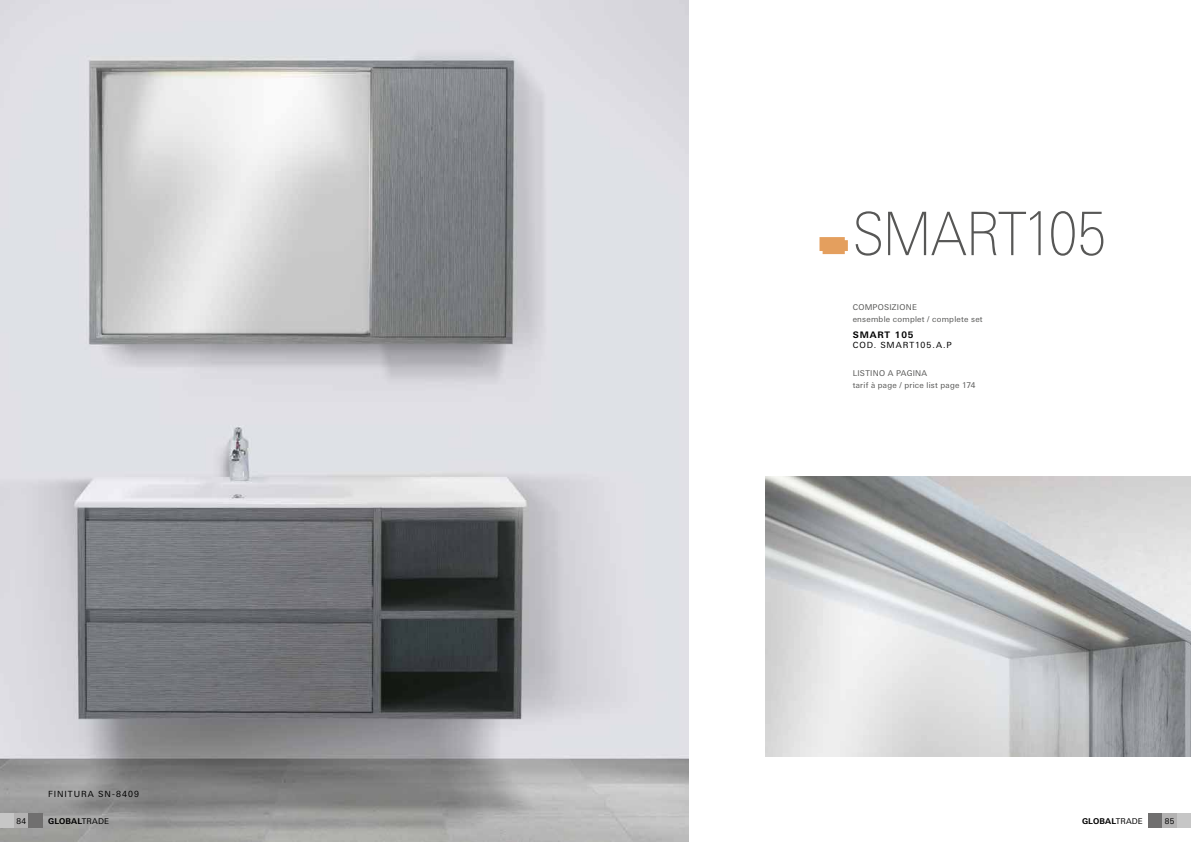
<style>
.page{position:relative;width:1191px;height:842px;background:#fff}
.page>*{position:absolute;margin:0;border:0;box-sizing:border-box;transform-origin:0 0}
.t1{font:100 60px "Linotype Univers Basic";letter-spacing:-.03em;color:#575756;scale:.9 1}
.t2{font:700 9px "Linotype Univers Basic";letter-spacing:.1em;color:#000}
.t3{font:8.5px "Linotype Univers Basic";letter-spacing:.11em;color:#000}
.t4{font:8px/12px "Linotype Univers Basic";letter-spacing:.03em;color:#575756}
.t5{font:700 8px "Linotype Univers Basic";letter-spacing:.015em;color:#000}
.t6{font:8px "Linotype Univers Basic";color:#000}
.s1{font-weight:400}
</style>
<div class="page">
<img style="left:0;top:0;width:688px;height:842px">
<img style="left:766px;top:476px;width:425px;height:280px">
<div style="left:1148px;top:814px;width:14px;height:14px;background:#706f6f"></div>
<div style="left:1162px;top:814px;width:14px;height:14px;background:#b3b2b2"></div>
<div style="left:1176px;top:814px;width:15px;height:14px;background:#c6c6c6"></div>
<div style="left:0;top:814px;width:14px;height:14px;background:#c6c6c6"></div>
<div style="left:14px;top:814px;width:14px;height:14px;background:#b3b2b2"></div>
<div style="left:28px;top:814px;width:15px;height:14px;background:#706f6f"></div>
<svg style="left:819px;top:237px;width:29px;height:17px"></svg>
<h1 class="t1" style="left:852px;top:200px;width:283px">SMART105</h1>
<p class="t3" style="left:48px;top:789px;width:92px">FINITURA SN-8409</p>
<p class="t4" style="left:852px;top:301px;width:131px">COMPOSIZIONE<br>ensemble complet / complete set</p>
<p class="t2" style="left:852px;top:329px;width:62px">SMART 105</p>
<p class="t3" style="left:852px;top:340px;width:101px">COD. SMART105.A.P</p>
<p class="t4" style="left:852px;top:367px;width:124px">LISTINO A PAGINA<br>tarif à page / price list page 174</p>
<p class="t6" style="left:16px;top:816px;width:11px">84</p>
<p class="t5" style="left:48px;top:816px;width:62px">GLOBAL<span class="s1">TRADE</span></p>
<p class="t5" style="left:1082px;top:816px;width:62px">GLOBAL<span class="s1">TRADE</span></p>
<p class="t6" style="left:1165px;top:816px;width:11px">85</p>
</div>
